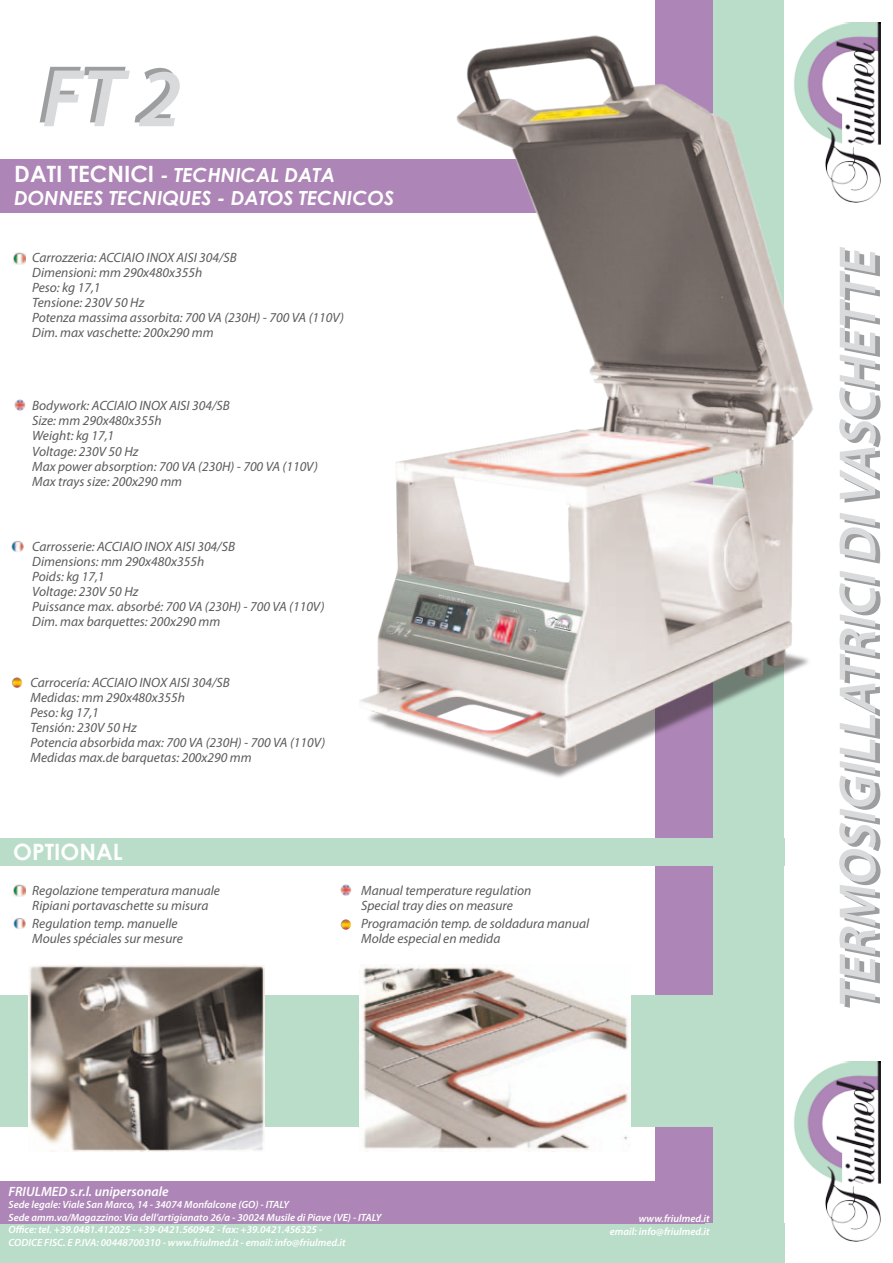
<style>
.page{position:relative;width:893px;height:1263px;background:#fff}
.page>*{position:absolute;margin:0;border:0;box-sizing:border-box;transform-origin:0 0}
.t1{font:italic 600 82.5px "Myriad Pro";color:#9d9ea0}
.t2{font:italic 600 52.5px "Myriad Pro";color:#9d9ea0}
.t3{font:700 22.5px "Century Gothic";color:#fff}
.t4{font:italic 700 19.5px/23.4px "Century Gothic";color:#fff}
.t5{font:italic 13.5px/15px "Myriad Pro";color:#5a5b5d}
.t6{font:italic 600 13.5px "Myriad Pro";color:#fff}
.t7{font:italic 600 10.5px/12.6px "Myriad Pro";color:#fff;text-align:right}
.s1{font-style:normal;font-size:22.5px}
</style>
<div class="page">
<div style="left:655px;top:0;width:58px;height:1263px;background:#ad85b6"></div>
<div style="left:0;top:995px;width:755px;height:132px;background:#baddca"></div>
<div style="left:713px;top:0;width:71px;height:1263px;background:#baddca"></div>
<div style="left:0;top:159px;width:656px;height:54px;background:#ad85b6"></div>
<div style="left:0;top:838px;width:784px;height:28px;background:#baddca"></div>
<img style="left:794px;top:1061px;width:87px;height:181px">
<img style="left:842px;top:22px;width:39px;height:181px">
<svg style="left:14px;top:252px;width:12px;height:13px"></svg>
<svg style="left:14px;top:400px;width:11px;height:10px"></svg>
<svg style="left:11px;top:541px;width:12px;height:11px"></svg>
<svg style="left:12px;top:677px;width:10px;height:11px"></svg>
<svg style="left:14px;top:885px;width:12px;height:12px"></svg>
<svg style="left:341px;top:885px;width:10px;height:10px"></svg>
<svg style="left:14px;top:918px;width:11px;height:11px"></svg>
<svg style="left:341px;top:919px;width:10px;height:11px"></svg>
<div style="left:0;top:1224px;width:784px;height:39px;background:#baddca"></div>
<div style="left:0;top:1181px;width:705px;height:43px;background:#ad85b6"></div>
<img style="left:360px;top:967px;width:271px;height:184px">
<img style="left:29px;top:965px;width:236px;height:186px">
<img style="left:359px;top:24px;width:483px;height:754px">
<h1 class="t1" style="left:38px;top:42px;width:141px">FT 2</h1>
<h3 class="t4" style="left:14px;top:162px;width:381px"><span class="s1">DATI TECNICI</span> - TECHNICAL DATA<br>DONNEES TECNIQUES - DATOS TECNICOS</h3>
<p class="t5" style="left:32px;top:250px;width:313px">Carrozzeria: ACCIAIO INOX AISI 304/SB<br>Dimensioni: mm 290x480x355h<br>Peso: kg 17,1<br>Tensione: 230V 50 Hz<br>Potenza massima assorbita: 700 VA (230H) - 700 VA (110V)<br>Dim. max vaschette: 200x290 mm</p>
<p class="t5" style="left:32px;top:398px;width:287px">Bodywork: ACCIAIO INOX AISI 304/SB<br>Size: mm 290x480x355h<br>Weight: kg 17,1<br>Voltage: 230V 50 Hz<br>Max power absorption: 700 VA (230H) - 700 VA (110V)<br>Max trays size: 200x290 mm</p>
<p class="t5" style="left:32px;top:539px;width:294px">Carrosserie: ACCIAIO INOX AISI 304/SB<br>Dimensions: mm 290x480x355h<br>Poids: kg 17,1<br>Voltage: 230V 50 Hz<br>Puissance max. absorbé: 700 VA (230H) - 700 VA (110V)<br>Dim. max barquettes: 200x290 mm</p>
<p class="t5" style="left:31px;top:675px;width:296px">Carrocería: ACCIAIO INOX AISI 304/SB<br>Medidas: mm 290x480x355h<br>Peso: kg 17,1<br>Tensión: 230V 50 Hz<br>Potencia absorbida max: 700 VA (230H) - 700 VA (110V)<br>Medidas max.de barquetas: 200x290 mm</p>
<h3 class="t3" style="left:13px;top:837px;width:111px">OPTIONAL</h3>
<p class="t5" style="left:32px;top:882px;width:189px">Regolazione temperatura manuale<br>Ripiani portavaschette su misura</p>
<p class="t5" style="left:361px;top:882px;width:172px">Manual temperature regulation<br>Special tray dies on measure</p>
<p class="t5" style="left:32px;top:915px;width:152px">Regulation temp. manuelle<br>Moules spéciales sur mesure</p>
<p class="t5" style="left:361px;top:915px;width:230px">Programación temp. de soldadura manual<br>Molde especial en medida</p>
<p class="t6" style="left:9px;top:1182px;width:162px">FRIULMED s.r.l. unipersonale</p>
<p class="t7" style="left:9px;top:1198px;width:375px;text-align:left">Sede legale: Viale San Marco, 14 - 34074 Monfalcone (GO) - ITALY<br>Sede amm.va/Magazzino: Via dell’artigianato 26/a - 30024 Musile di Piave (VE) - ITALY Office: tel. +39.0481.412025 - +39-0421.560942 - fax: +39.0421.456325 -<br>CODICE FISC. E P.IVA: 00448700310 - www.friulmed.it - email: info@friulmed.it</p>
<p class="t7" style="left:610px;top:1212px;width:101px">www.friulmed.it email: info@friulmed.it</p>
<h2 class="t2" style="left:829px;top:1011px;width:763px;rotate:-90deg">TERMOSIGILLATRICI DI VASCHETTE</h2>
</div>
